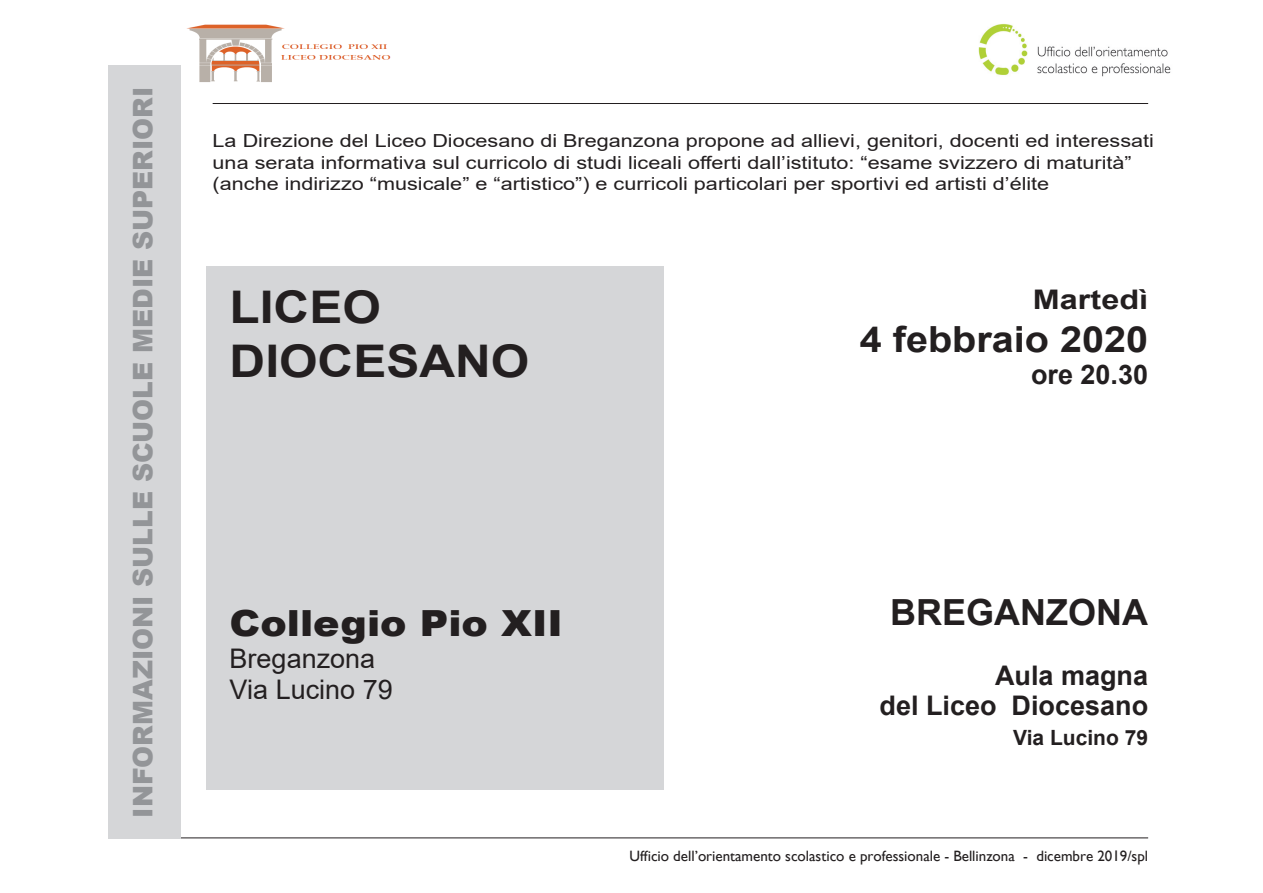
<style>
.page{position:relative;width:1263px;height:893px;background:#fff}
.page>*{position:absolute;margin:0;border:0;box-sizing:border-box;transform-origin:0 0}
.t1{font:700 45px/54px "Arial";color:#231f20;scale:1.1 1}
.t2{font:900 36px "Arial";color:#231f20;scale:1.1 1}
.t3{font:700 36px "Arial";color:#231f20;scale:1.1 1}
.t4{font:700 36px "Arial";color:#231f20}
.t5{font:900 27px "Arial";color:#939598}
.t6{font:700 27px/30px "Arial";color:#231f20;text-align:right}
.t7{font:27px/31.5px "Arial";color:#231f20}
.t8{font:700 27px "Arial";color:#231f20;scale:1.2 1}
.t9{font:700 21px "Arial";color:#231f20}
.t10{font:18px/21.6px "Arial";color:#231f20;scale:1.2 1}
.t11{font:15px "Gill Sans";color:#231f20}
</style>
<div class="page">
<hr style="left:108px;top:838px;width:1040px;height:1px;background:#231f20">
<div style="left:108px;top:65px;width:73px;height:774px;background:#d5d6d8"></div>
<div style="left:206px;top:267px;width:457px;height:523px;background:#d5d6d8"></div>
<hr style="left:213px;top:103px;width:935px;height:1px;background:#231f20">
<img style="left:978px;top:24px;width:193px;height:53px">
<img style="left:187px;top:24px;width:204px;height:58px">
<h3 class="t5" style="left:123px;top:817px;width:732px;rotate:-90deg">INFORMAZIONI SULLE SCUOLE MEDIE SUPERIORI</h3>
<p class="t10" style="left:213px;top:130px;width:786px">La Direzione del Liceo Diocesano di Breganzona propone ad allievi, genitori, docenti ed interessati una serata informativa sul curricolo di studi liceali offerti dall’istituto: “esame svizzero di maturità” (anche indirizzo “musicale” e “artistico”) e curricoli particolari per sportivi ed artisti d’élite</p>
<h1 class="t1" style="left:230px;top:281px;width:274px">LICEO<br>DIOCESANO</h1>
<h3 class="t8" style="left:1033px;top:280px;width:98px">Martedì</h3>
<h2 class="t3" style="left:860px;top:314px;width:264px">4 febbraio 2020</h2>
<h3 class="t6" style="left:1031px;top:360px;width:119px">ore 20.30</h3>
<h2 class="t2" style="left:230px;top:597px;width:304px">Collegio Pio XII</h2>
<h3 class="t7" style="left:230px;top:642px;width:165px">Breganzona<br>Via Lucino 79</h3>
<h2 class="t4" style="left:890px;top:587px;width:259px">BREGANZONA</h2>
<h3 class="t6" style="left:879px;top:661px;width:270px">Aula magna<br>del Liceo Diocesano</h3>
<p class="t9" style="left:1013px;top:723px;width:137px">Via Lucino 79</p>
<p class="t11" style="left:630px;top:847px;width:520px">Ufficio dell’orientamento scolastico e professionale - Bellinzona - dicembre 2019/spl</p>
</div>
